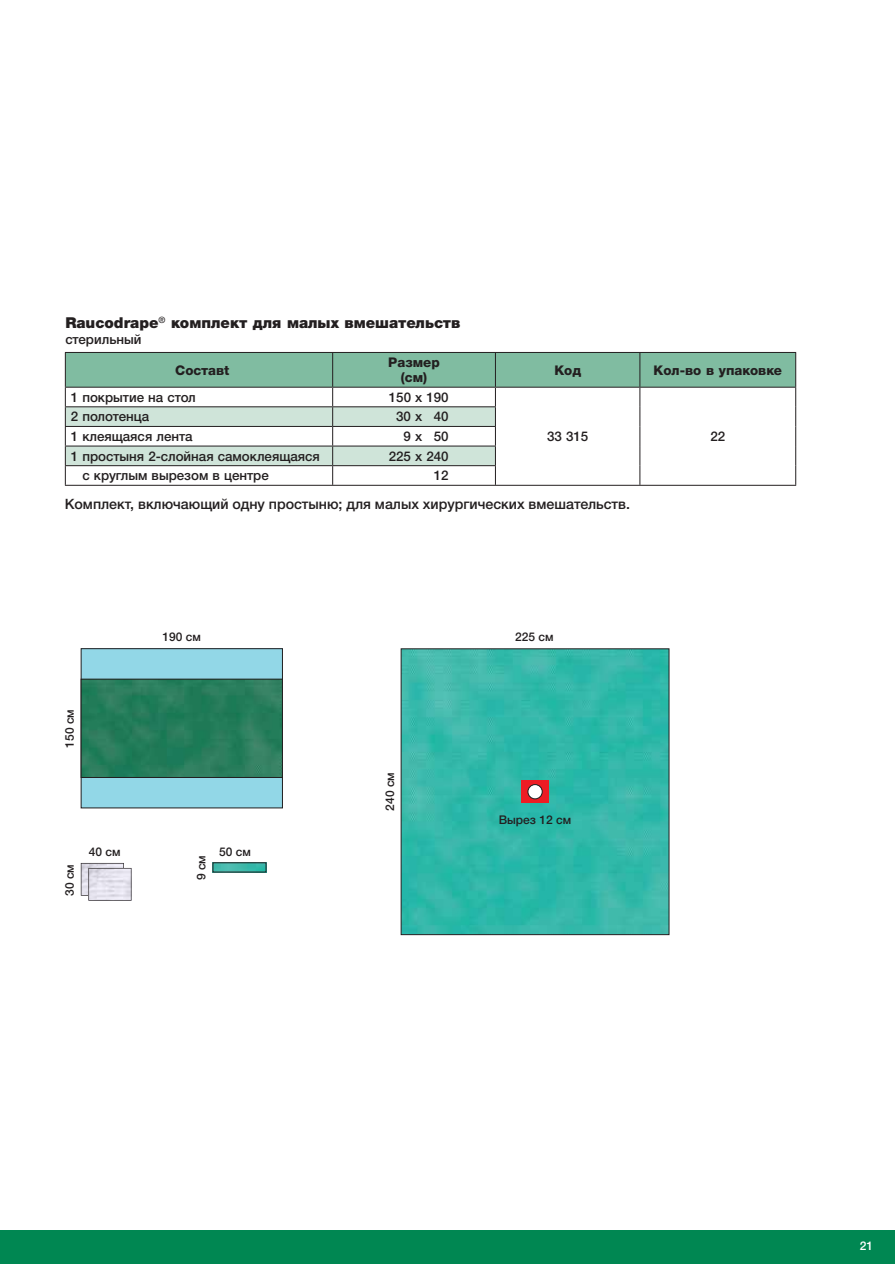
<style>
.page{position:relative;width:895px;height:1264px;background:#fff}
.page>*{position:absolute;margin:0;border:0;box-sizing:border-box;transform-origin:0 0}
.t1{font:900 15px "Helvetica Neue LTW1 G";color:#231f20}
.t2{font:500 14.25px "Helvetica Neue LTW1 G";color:#231f20}
.t3{font:500 13.35px "Helvetica Neue LTW1 G";color:#231f20}
.t4{font:800 13.35px/15.1px "Helvetica Neue LTW1 G";color:#231f20;text-align:center}
.t5{font:500 12px "Helvetica Neue LTW1 G";color:#231f20}
.t6{font:500 12px "Helvetica Neue LTW1 G";color:#fff}
</style>
<div class="page">
<div style="left:0;top:1230px;width:895px;height:33px;background:#008752"></div>
<hr style="left:65px;top:485px;width:731px;height:1px;background:#231f20">
<svg style="left:65px;top:352px;width:731px;height:133px"></svg>
<svg style="left:400px;top:648px;width:270px;height:287px;background:#35b5a7"></svg>
<div style="left:81px;top:648px;width:201px;height:160px;background:#92d7e7"></div>
<div style="left:81px;top:648px;width:202px;height:160px;border:1px solid #231f20"></div>
<img style="left:83px;top:681px;width:198px;height:95px">
<div style="left:81px;top:679px;width:202px;height:99px;border:1px solid #231f20"></div>
<img style="left:215px;top:864px;width:49px;height:6px">
<div style="left:213px;top:862px;width:53px;height:10px;border:1px solid #231f20"></div>
<svg style="left:81px;top:863px;width:50px;height:37px;background:#d9d7e1"></svg>
<p class="t1" style="left:65px;top:314px;width:397px">Raucodrape<sup>®</sup> комплект для малых вмешательств</p>
<p class="t3" style="left:65px;top:334px;width:78px">стерильный</p>
<p class="t4" style="left:175px;top:364px;width:56px">Составt</p>
<p class="t4" style="left:388px;top:356px;width:53px">Размер (см)</p>
<p class="t4" style="left:554px;top:364px;width:28px">Код</p>
<p class="t4" style="left:653px;top:364px;width:130px">Кол-во в упаковке</p>
<p class="t3" style="left:71px;top:392px;width:126px">1 покрытие на стол</p>
<p class="t3" style="left:389px;top:392px;width:61px">150 x 190</p>
<p class="t3" style="left:547px;top:431px;width:43px">33 315</p>
<p class="t3" style="left:710px;top:431px;width:16px">22</p>
<p class="t3" style="left:71px;top:412px;width:80px">2 полотенца</p>
<p class="t3" style="left:396px;top:412px;width:54px">30 x 40</p>
<p class="t3" style="left:71px;top:431px;width:123px">1 клеящаяся лента</p>
<p class="t3" style="left:404px;top:431px;width:47px">9 x 50</p>
<p class="t3" style="left:71px;top:451px;width:251px">1 простыня 2-слойная самоклеящаяся</p>
<p class="t3" style="left:389px;top:451px;width:61px">225 x 240</p>
<p class="t3" style="left:82px;top:471px;width:188px">с круглым вырезом в центре</p>
<p class="t3" style="left:434px;top:471px;width:16px">12</p>
<p class="t2" style="left:65px;top:499px;width:567px">Комплект, включающий одну простыню; для малых хирургических вмешательств.</p>
<p class="t5" style="left:65px;top:747px;width:40px;rotate:-90deg">150 см</p>
<p class="t5" style="left:65px;top:896px;width:33px;rotate:-90deg">30 см</p>
<p class="t5" style="left:89px;top:847px;width:33px">40 см</p>
<p class="t5" style="left:163px;top:632px;width:40px">190 см</p>
<p class="t5" style="left:197px;top:880px;width:27px;rotate:-90deg">9 см</p>
<p class="t5" style="left:219px;top:847px;width:33px">50 см</p>
<p class="t5" style="left:386px;top:810px;width:40px;rotate:-90deg">240 см</p>
<p class="t5" style="left:515px;top:632px;width:40px">225 см</p>
<p class="t5" style="left:499px;top:815px;width:74px">Вырез 12 см</p>
<p class="t6" style="left:860px;top:1241px;width:15px">21</p>
</div>
